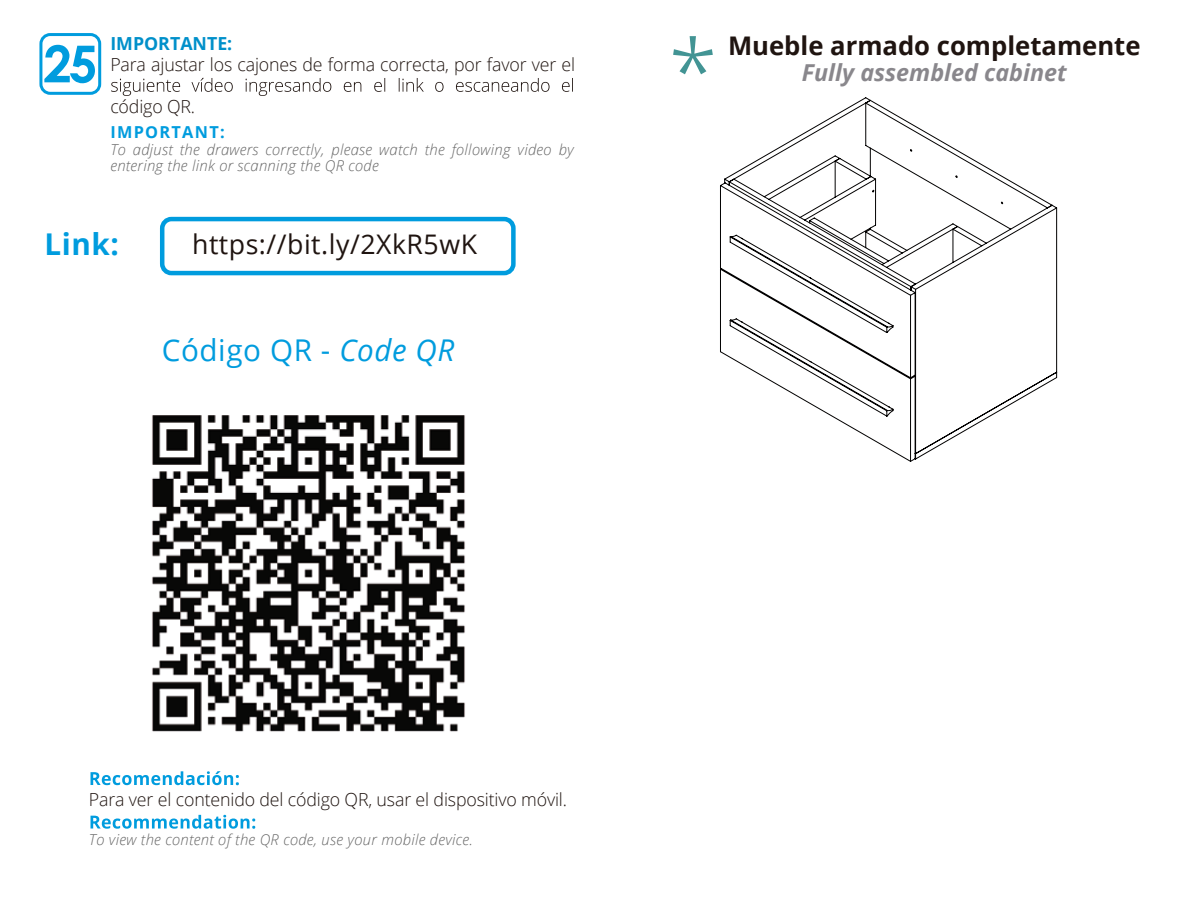
<style>
.page{position:relative;width:1188px;height:918px;background:#fff}
.page>*{position:absolute;margin:0;border:0;box-sizing:border-box;transform-origin:0 0}
.t1{font:700 51px "Century Gothic";color:#009cde}
.t2{font:30px "Open Sans";letter-spacing:.02em;color:#009cde}
.t3{font:700 30px "Open Sans";color:#009cde}
.t4{font:27px "Open Sans";letter-spacing:.02em;color:#1f1410}
.t5{font:700 25.65px "Open Sans";color:#1f1410}
.t6{font:italic 700 23.4px "Open Sans";color:#89878c}
.t7{font:300 18px "Open Sans";letter-spacing:-.01em;color:#1f1410}
.t8{font:700 18px "Open Sans";color:#0090ca}
.t9{font:700 16.5px "Open Sans";letter-spacing:.08em;color:#009cde}
.t10{font:italic 300 15px/16.5px "Open Sans";letter-spacing:.02em;color:#666}
.s1{font-style:italic}
</style>
<div class="page">
<svg style="left:720px;top:97px;width:338px;height:365px"></svg>
<svg style="left:673px;top:36px;width:40px;height:38px"></svg>
<div style="left:39px;top:33px;width:62px;height:62px;border:3px solid #009cde;border-radius:9px"></div>
<img style="left:152px;top:415px;width:313px;height:317px">
<div style="left:160px;top:217px;width:356px;height:58px;border:4px solid #009cde;border-radius:9px"></div>
<svg style="left:111px;top:78px;width:462px;height:18px"></svg>
<svg style="left:91px;top:771px;width:148px;height:14px"></svg>
<svg style="left:91px;top:815px;width:164px;height:14px"></svg>
<h1 class="t1" style="left:43px;top:25px;width:56px">25</h1>
<p class="t8" style="left:110px;top:30px;width:124px">IMPORTANTE:</p>
<p class="t7" style="left:110px;top:52px;width:466px">Para ajustar los cajones de forma correcta, por favor ver el</p>
<p class="t7" style="left:110px;top:94px;width:86px">código QR.</p>
<p class="t9" style="left:110px;top:121px;width:116px">IMPORTANT:</p>
<p class="t10" style="left:110px;top:140px;width:465px">To adjust the drawers correctly, please watch the following video by entering the link or scanning the QR code</p>
<h2 class="t3" style="left:44px;top:222px;width:76px">Link:</h2>
<h3 class="t4" style="left:192px;top:226px;width:286px">https://bit.ly/2XkR5wK</h3>
<h2 class="t2" style="left:162px;top:329px;width:294px">Código QR - <span class="s1">Code QR</span></h2>
<h3 class="t5" style="left:728px;top:28px;width:414px">Mueble armado completamente</h3>
<h3 class="t6" style="left:802px;top:56px;width:266px">Fully assembled cabinet</h3>
<p class="t7" style="left:89px;top:787px;width:480px">Para ver el contenido del código QR, usar el dispositivo móvil.</p>
<p class="t10" style="left:89px;top:831px;width:386px">To view the content of the QR code, use your mobile device.</p>
</div>
